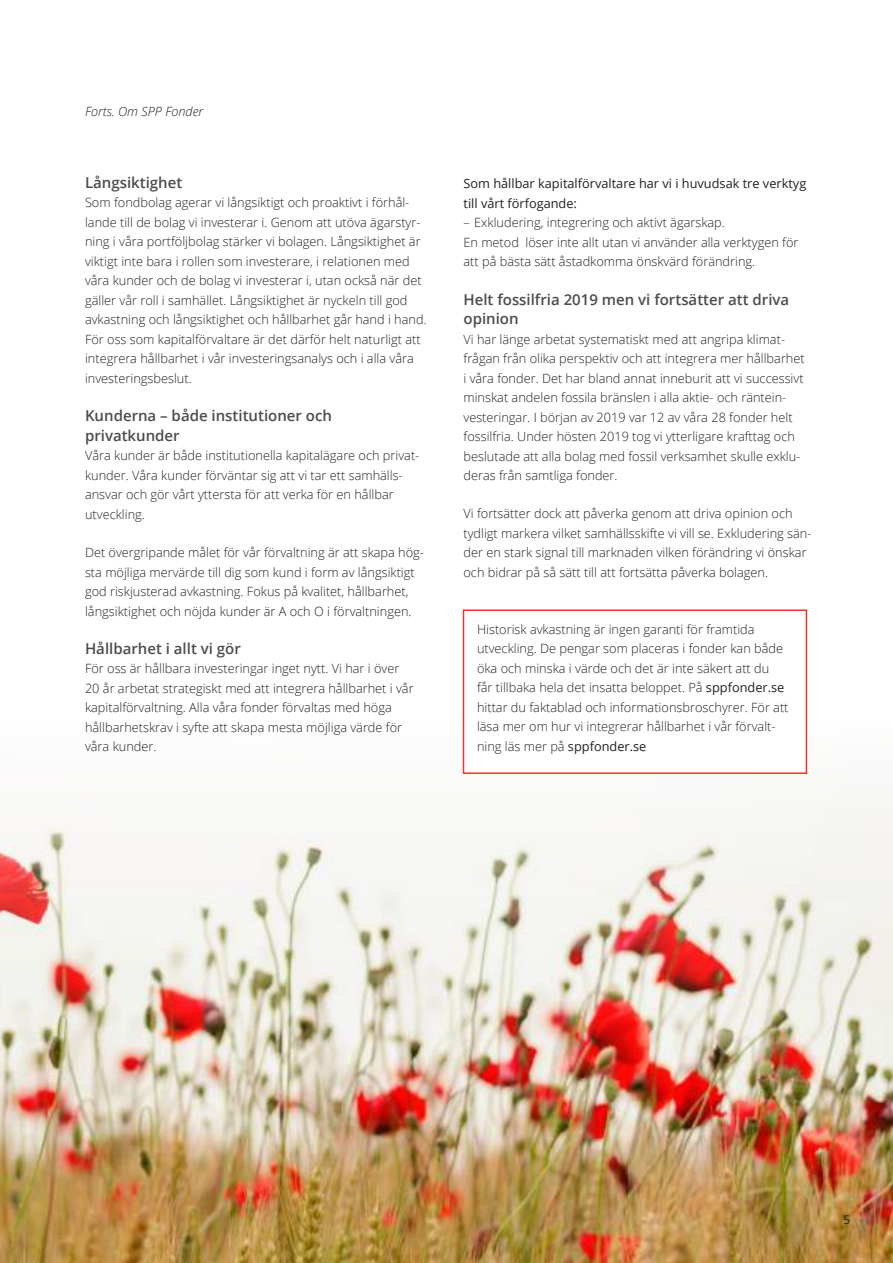
<style>
.page{position:relative;width:893px;height:1263px;background:#fff}
.page>*{position:absolute;margin:0;border:0;box-sizing:border-box;transform-origin:0 0}
.t1{font:600 15px/19.5px "Open Sans";color:#4e4b4c}
.t2{font:300 12.75px/19.5px "Open Sans";color:#241f1f}
.t3{font:12.75px/19.5px "Open Sans";color:#241f1f}
.t4{font:italic 300 12.75px "Open Sans";color:#241f1f}
.t5{font:12px "Open Sans";color:#241f1f}
.s1{font-weight:400}
</style>
<div class="page">
<img style="left:0;top:719px;width:893px;height:544px">
<div style="left:463px;top:610px;width:343px;height:163px;background:#fff"></div>
<div style="left:463px;top:609px;width:344px;height:165px;border:2px solid #ec372b"></div>
<p class="t4" style="left:85px;top:103px;width:120px">Forts. Om SPP Fonder</p>
<p class="t1" style="left:85px;top:172px;width:99px">Långsiktighet</p>
<p class="t2" style="left:85px;top:193px;width:343px">Som fondbolag agerar vi långsiktigt och proaktivt i förhål&shy;lande till de bolag vi investerar i. Genom att utöva ägarstyr&shy;ning i våra portföljbolag stärker vi bolagen. Långsiktighet är viktigt inte bara i rollen som investerare, i relationen med våra kunder och de bolag vi investerar i, utan också när det gäller vår roll i samhället. Långsiktighet är nyckeln till god avkastning och långsiktighet och hållbarhet går hand i hand.<br>För oss som kapitalförvaltare är det därför helt naturligt att integrera hållbarhet i vår investeringsanalys och i alla våra investeringsbeslut.</p>
<p class="t1" style="left:85px;top:406px;width:248px">Kunderna – både institutioner och privatkunder</p>
<p class="t2" style="left:85px;top:445px;width:336px">Våra kunder är både institutionella kapitalägare och privat&shy;kunder. Våra kunder förväntar sig att vi tar ett samhälls&shy;ansvar och gör vårt yttersta för att verka för en hållbar utveckling.</p>
<p class="t2" style="left:85px;top:542px;width:340px">Det övergripande målet för vår förvaltning är att skapa hög&shy;sta möjliga mervärde till dig som kund i form av långsiktigt god riskjusterad avkastning. Fokus på kvalitet, hållbarhet, långsiktighet och nöjda kunder är A och O i förvaltningen.</p>
<p class="t1" style="left:85px;top:638px;width:157px">Hållbarhet i allt vi gör</p>
<p class="t2" style="left:85px;top:658px;width:330px">För oss är hållbara investeringar inget nytt. Vi har i över 20 år arbetat strategiskt med att integrera hållbarhet i vår kapitalförvaltning. Alla våra fonder förvaltas med höga hållbarhetskrav i syfte att skapa mesta möjliga värde för våra kunder.</p>
<p class="t3" style="left:463px;top:174px;width:344px">Som hållbar kapitalförvaltare har vi i huvudsak tre verktyg till vårt förfogande:</p>
<p class="t2" style="left:463px;top:213px;width:336px">– Exkludering, integrering och aktivt ägarskap.<br>En metod löser inte allt utan vi använder alla verktygen för att på bästa sätt åstadkomma önskvärd förändring.</p>
<p class="t1" style="left:463px;top:289px;width:327px">Helt fossilfria 2019 men vi fortsätter att driva opinion</p>
<p class="t2" style="left:463px;top:329px;width:343px">Vi har länge arbetat systematiskt med att angripa klimat&shy;frågan från olika perspektiv och att integrera mer hållbarhet i våra fonder. Det har bland annat inneburit att vi successivt minskat andelen fossila bränslen i alla aktie- och räntein&shy;vesteringar. I början av 2019 var 12 av våra 28 fonder helt fossilfria. Under hösten 2019 tog vi ytterligare krafttag och beslutade att alla bolag med fossil verksamhet skulle exklu&shy;deras från samtliga fonder.</p>
<p class="t2" style="left:463px;top:504px;width:349px">Vi fortsätter dock att påverka genom att driva opinion och tydligt markera vilket samhällsskifte vi vill se. Exkludering sän&shy;der en stark signal till marknaden vilken förändring vi önskar och bidrar på så sätt till att fortsätta påverka bolagen.</p>
<p class="t2" style="left:477px;top:619px;width:313px">Historisk avkastning är ingen garanti för framtida utveckling. De pengar som placeras i fonder kan både öka och minska i värde och det är inte säkert att du<br>får tillbaka hela det insatta beloppet. På <span class="s1">sppfonder.se </span>hittar du faktablad och informationsbroschyrer. För att läsa mer om hur vi integrerar hållbarhet i vår förvalt&shy;ning läs mer på <span class="s1">sppfonder.se</span></p>
<p class="t5" style="left:844px;top:1212px;width:8px">5</p>
</div>
